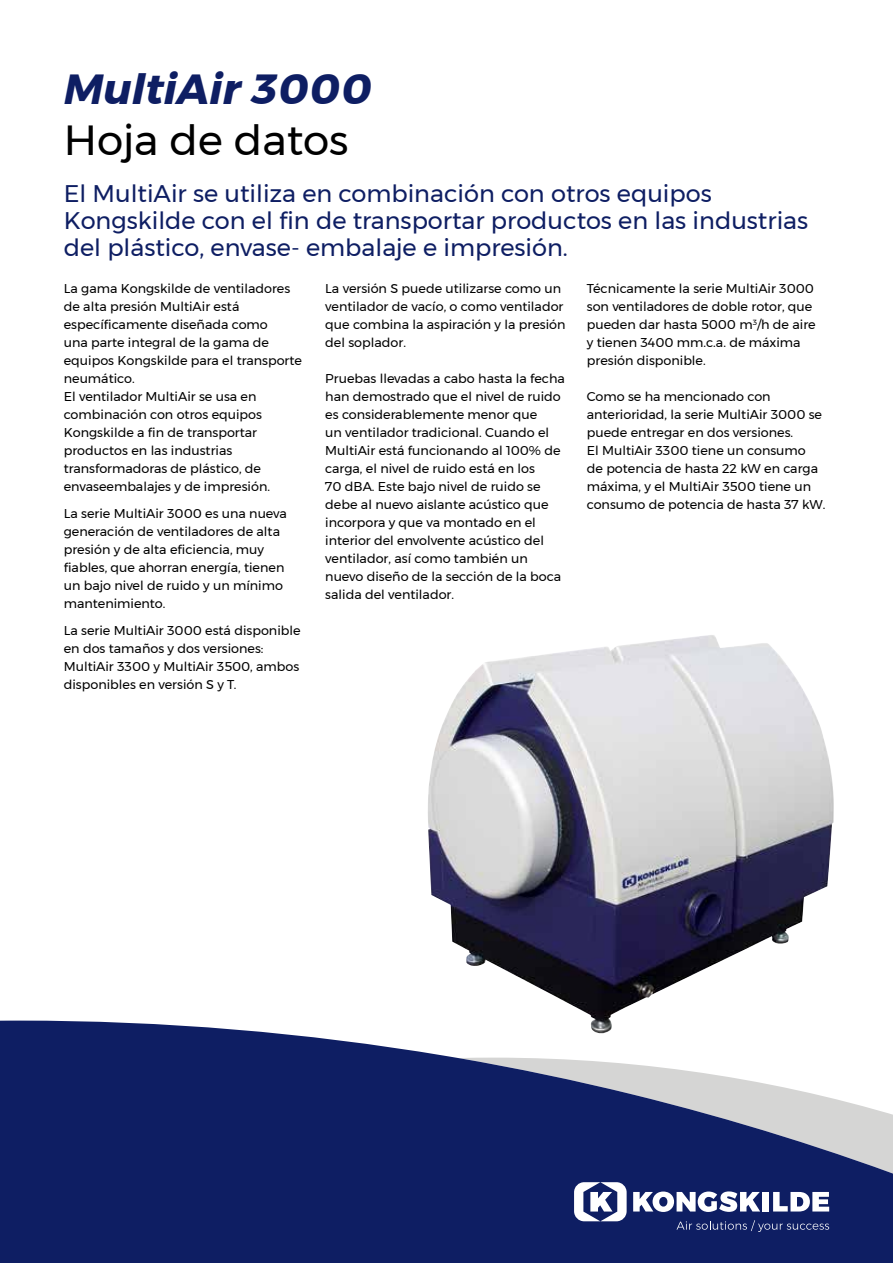
<style>
.page{position:relative;width:893px;height:1263px;background:#fff}
.page>*{position:absolute;margin:0;border:0;box-sizing:border-box;transform-origin:0 0}
.t1{font:italic 700 42px "Montserrat";color:#0e1e63}
.t2{font:42px "Montserrat";color:#000}
.t3{font:24px/27px "Montserrat";color:#0e1e63}
.t4{font:12.75px/18px "Montserrat";color:#000}
</style>
<div class="page">
<svg style="left:0;top:1020px;width:893px;height:243px;background:#38457d"></svg>
<svg style="left:633px;top:1191px;width:127px;height:21px"></svg>
<div style="left:763px;top:1192px;width:6px;height:19px;background:#fff"></div>
<svg style="left:773px;top:1192px;width:56px;height:19px"></svg>
<svg style="left:676px;top:1220px;width:153px;height:12px;background:#2d3b77"></svg>
<svg style="left:574px;top:1182px;width:53px;height:39px"></svg>
<img style="left:428px;top:635px;width:406px;height:398px">
<h1 class="t1" style="left:64px;top:56px;width:310px">MultiAir 3000</h1>
<h1 class="t2" style="left:64px;top:108px;width:286px">Hoja de datos</h1>
<h2 class="t3" style="left:64px;top:180px;width:746px">El MultiAir se utiliza en combinación con otros equipos<br>Kongskilde con el fin de transportar productos en las industrias del plástico, envase- embalaje e impresión.</h2>
<p class="t4" style="left:64px;top:279px;width:240px">La gama Kongskilde de ventiladores de alta presión MultiAir está específicamente diseñada como<br>una parte integral de la gama de equipos Kongskilde para el transporte neumático.<br>El ventilador MultiAir se usa en combinación con otros equipos<br>Kongskilde a fin de transportar productos en las industrias transformadoras de plástico, de envaseembalajes y de impresión.</p>
<p class="t4" style="left:64px;top:504px;width:225px">La serie MultiAir 3000 es una nueva generación de ventiladores de alta presión y de alta eficiencia, muy fiables, que ahorran energía, tienen un bajo nivel de ruido y un mínimo mantenimiento.</p>
<p class="t4" style="left:64px;top:621px;width:238px">La serie MultiAir 3000 está disponible en dos tamaños y dos versiones:<br>MultiAir 3300 y MultiAir 3500, ambos disponibles en versión S y T.</p>
<p class="t4" style="left:325px;top:279px;width:242px">La versión S puede utilizarse como un ventilador de vacío, o como ventilador que combina la aspiración y la presión del soplador.</p>
<p class="t4" style="left:325px;top:369px;width:241px">Pruebas llevadas a cabo hasta la fecha han demostrado que el nivel de ruido es considerablemente menor que<br>un ventilador tradicional. Cuando el MultiAir está funcionando al 100% de carga, el nivel de ruido está en los<br>70 dBA. Este bajo nivel de ruido se debe al nuevo aislante acústico que incorpora y que va montado en el interior del envolvente acústico del ventilador, así como también un nuevo diseño de la sección de la boca salida del ventilador.</p>
<p class="t4" style="left:587px;top:279px;width:230px">Técnicamente la serie MultiAir 3000 son ventiladores de doble rotor, que pueden dar hasta 5000 m<sup>3</sup>/h de aire y tienen 3400 mm.c.a. de máxima presión disponible.</p>
<p class="t4" style="left:587px;top:387px;width:240px">Como se ha mencionado con anterioridad, la serie MultiAir 3000 se puede entregar en dos versiones.<br>El MultiAir 3300 tiene un consumo<br>de potencia de hasta 22 kW en carga máxima, y el MultiAir 3500 tiene un consumo de potencia de hasta 37 kW.</p>
</div>
